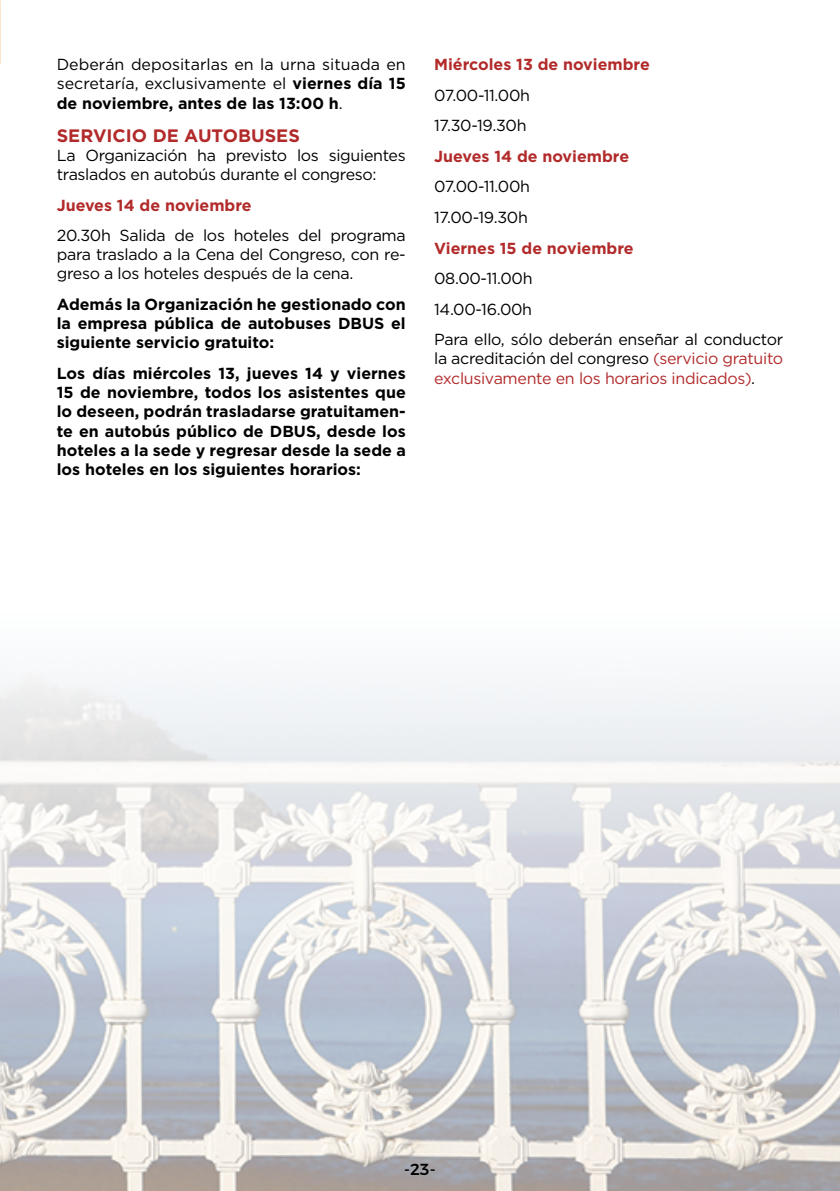
<style>
.page{position:relative;width:840px;height:1191px;background:#fff}
.page>*{position:absolute;margin:0;border:0;box-sizing:border-box;transform-origin:0 0}
.t1{font:700 18px "Gotham HTF";color:#b22a2a}
.t2{font:16px/19.2px "Gotham HTF";letter-spacing:-.02em;color:#000}
.t3{font:700 16px/19.2px "Gotham HTF";color:#000;text-align:justify}
.t4{font:700 16px "Gotham HTF";color:#b22a2a}
.t5{font:16px/19.2px "Gotham HTF";letter-spacing:-.02em;color:#b22a2a}
.t6{font:500 16px "Montserrat";color:#000}
.s1{font-weight:700}
.s2{color:#000}
</style>
<div class="page">
<img style="left:0;top:0;width:839px;height:1191px">
<p class="t2" style="left:57px;top:55px;width:350px;text-align:justify">Deberán depositarlas en la urna situada en secretaría, exclusivamente el <span class="s1">viernes día 15 de noviembre, antes de las 13:00 h</span>.</p>
<p class="t1" style="left:57px;top:125px;width:244px">SERVICIO DE AUTOBUSES</p>
<p class="t2" style="left:57px;top:145px;width:350px">La Organización ha previsto los siguientes traslados en autobús durante el congreso:</p>
<p class="t4" style="left:57px;top:196px;width:196px">Jueves 14 de noviembre</p>
<p class="t2" style="left:57px;top:225px;width:350px;text-align:justify">20.30h Salida de los hoteles del programa para traslado a la Cena del Congreso, con re&shy;greso a los hoteles después de la cena.</p>
<p class="t3" style="left:57px;top:294px;width:350px">Además la Organización he gestionado con la empresa pública de autobuses DBUS el siguiente servicio gratuito:</p>
<p class="t3" style="left:57px;top:363px;width:350px">Los días miércoles 13, jueves 14 y viernes 15 de noviembre, todos los asistentes que lo deseen, podrán trasladarse gratuitamen&shy;te en autobús público de DBUS, desde los hoteles a la sede y regresar desde la sede a los hoteles en los siguientes horarios:</p>
<p class="t4" style="left:434px;top:55px;width:217px">Miércoles 13 de noviembre</p>
<p class="t2" style="left:434px;top:80px;width:97px;line-height:30.6px">07.00-11.00h<br>17.30-19.30h</p>
<p class="t4" style="left:434px;top:147px;width:196px">Jueves 14 de noviembre</p>
<p class="t2" style="left:434px;top:171px;width:97px;line-height:30.6px">07.00-11.00h<br>17.00-19.30h</p>
<p class="t4" style="left:434px;top:239px;width:201px">Viernes 15 de noviembre</p>
<p class="t2" style="left:434px;top:263px;width:350px;line-height:30.6px">08.00-11.00h<br>14.00-16.00h<br>Para ello, sólo deberán enseñar al conductor</p>
<p class="t5" style="left:434px;top:349px;width:350px"><span class="s2">la acreditación del congreso</span> (servicio gratuito exclusivamente en los horarios indicados)<span class="s2">.</span></p>
<p class="t6" style="left:404px;top:1156px;width:33px">-23-</p>
</div>
